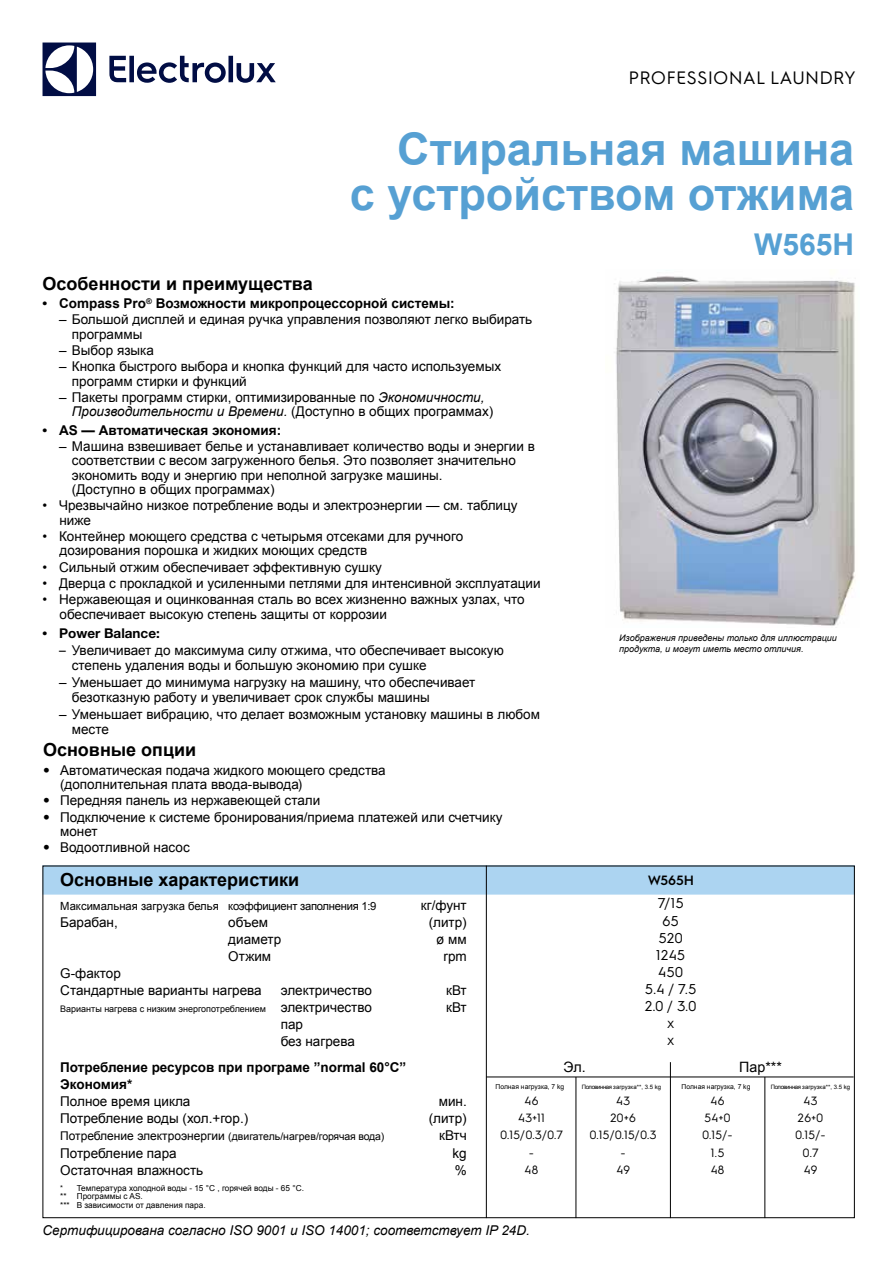
<style>
.page{position:relative;width:893px;height:1263px;background:#fff}
.page>*{position:absolute;margin:0;border:0;box-sizing:border-box;transform-origin:0 0}
.t1{font:700 45px/45px "Arial WGL";color:#56a0d3;text-align:right}
.t2{font:700 30px "Arial WGL";color:#56a0d3}
.t3{font:700 18px "Arial WGL";color:#000}
.t4{font:18px "Electrolux Sans";color:#000}
.t5{font:700 18px "Arial";color:#000}
.t6{font:14.25px/17.1px "Electrolux Sans";color:#000;text-align:center}
.t7{font:14.25px "Arial WGL";color:#000}
.t8{font:13.5px/14.2px "Arial";color:#000}
.t9{font:13.5px/14.2px "Arial WGL";color:#000}
.t10{font:italic 13.5px/14.2px "Arial";color:#000}
.t11{font:700 13.5px "Arial";color:#000}
.t12{font:italic 13.5px "Arial WGL";color:#000}
.t13{font:700 13.5px/17.1px "Arial WGL";color:#000}
.t14{font:700 13.5px "Helvetica Neue LT Pro";color:#000}
.t15{font:600 13.5px "Electrolux Sans";letter-spacing:-.01em;color:#000}
.t16{font:12px "Electrolux Sans";color:#000}
.t17{font:12px "Arial WGL";color:#000}
.t18{font:11.25px "Arial WGL";letter-spacing:-.01em;color:#000}
.t19{font:italic 9px/10.8px "Arial WGL";color:#000}
.t20{font:9px "Arial";color:#000}
.t21{font:8.25px "Arial";color:#000}
.t22{font:8.25px "Arial WGL";color:#000}
.t23{font:6.75px "Arial WGL";color:#000}
.t24{font:6px "Arial WGL";letter-spacing:-.065em;color:#000}
.s1{font-style:normal}
.s2{font-family:"Arial WGL";font-style:normal}
.s3{font-family:"Arial"}
.s4{font-family:"Helvetica Neue LT Pro"}
.s5{font-family:"Arial WGL";font-size:13.5px}
.s6{font-size:10.5px}
.s7{font-family:"Arial";font-size:10.5px}
</style>
<div class="page">
<svg style="left:43px;top:43px;width:53px;height:53px"></svg>
<svg style="left:109px;top:56px;width:167px;height:27px"></svg>
<div style="left:45px;top:868px;width:808px;height:27px;background:#acd4f1"></div>
<hr style="left:486px;top:866px;width:1px;height:352px;background:#000">
<hr style="left:486px;top:1076px;width:368px;height:1px;background:#000">
<hr style="left:576px;top:1077px;width:1px;height:141px;background:#000">
<img style="left:614px;top:276px;width:242px;height:350px">
<hr style="left:670px;top:1062px;width:1px;height:156px;background:#000">
<hr style="left:764px;top:1077px;width:1px;height:141px;background:#000">
<h3 class="t4" style="left:629px;top:65px;width:229px">PROFESSIONAL LAUNDRY</h3>
<h1 class="t1" style="left:350px;top:128px;width:506px">Стиральная машина<br>с устройством отжима</h1>
<h2 class="t2" style="left:754px;top:225px;width:102px">W565H</h2>
<h3 class="t3" style="left:43px;top:271px;width:272px">Особенности и преимущества</h3>
<p class="t11" style="left:43px;top:294px;width:414px">• Compass Pro<sup>®</sup> Возможности микропроцессорной системы:</p>
<p class="t8" style="left:72px;top:313px;width:462px;text-indent:-13px">– Большой дисплей и единая ручка управления позволяют легко выбирать программы</p>
<p class="t8" style="left:59px;top:343px;width:96px">– Выбор языка</p>
<p class="t8" style="left:72px;top:360px;width:431px;text-indent:-13px">– Кнопка быстрого выбора и кнопка функций для часто используемых программ стирки и функций</p>
<p class="t10" style="left:72px;top:390px;width:423px;text-indent:-13px"><span class="s1">– Пакеты программ стирки, оптимизированные по</span> Экономичности,<br>Производительности и Времени. <span class="s2">(Доступно в общих программах)</span></p>
<p class="t11" style="left:43px;top:421px;width:240px">• AS — Автоматическая экономия:</p>
<p class="t8" style="left:72px;top:439px;width:464px;text-indent:-13px">– Машина взвешивает белье и устанавливает количество воды и энергии в соответствии с весом загруженного белья. Это позволяет значительно экономить воду и энергию при неполной загрузке машины.</p>
<p class="t9" style="left:72px;top:482px;width:204px">(Доступно в общих программах)</p>
<p class="t8" style="left:60px;top:499px;width:460px;text-indent:-17px">• Чрезвычайно низкое потребление воды и электроэнергии — см. таблицу ниже</p>
<p class="t8" style="left:60px;top:529px;width:405px;text-indent:-17px">• Контейнер моющего средства с четырьмя отсеками для ручного дозирования порошка и жидких моющих средств</p>
<p class="t8" style="left:43px;top:560px;width:341px">• Сильный отжим обеспечивает эффективную сушку</p>
<p class="t8" style="left:43px;top:576px;width:500px">• Дверца с прокладкой и усиленными петлями для интенсивной эксплуатации</p>
<p class="t8" style="left:60px;top:593px;width:467px;text-indent:-17px">• Нержавеющая и оцинкованная сталь во всех жизненно важных узлах, что обеспечивает высокую степень защиты от коррозии</p>
<p class="t14" style="left:43px;top:625px;width:119px"><span class="s3">•</span> Power Balance:</p>
<p class="t8" style="left:72px;top:643px;width:433px;line-height:15px;text-indent:-13px"><span class="s4">–</span> Увеличивает до максимума силу отжима, что обеспечивает высокую степень удаления воды и большую экономию при сушке</p>
<p class="t8" style="left:72px;top:675px;width:405px;line-height:15px;text-indent:-13px">– Уменьшает до минимума нагрузку на машину, что обеспечивает безотказную работу и увеличивает срок службы машины</p>
<p class="t8" style="left:72px;top:707px;width:470px;line-height:15px;text-indent:-13px">– Уменьшает вибрацию, что делает возможным установку машины в любом месте</p>
<p class="t19" style="left:619px;top:632px;width:219px">Изображения приведены только для иллюстрации продукта, и могут иметь место отличия.</p>
<h3 class="t5" style="left:43px;top:738px;width:155px">Основные опции</h3>
<p class="t9" style="left:60px;top:763px;width:327px;text-indent:-17px"><span class="s4">•</span> Автоматическая подача жидкого моющего средства (дополнительная плата ввода-вывода<span class="s4">)</span></p>
<p class="t9" style="left:43px;top:793px;width:279px"><span class="s4">•</span> Передняя панель из нержавеющей стали</p>
<p class="t9" style="left:60px;top:810px;width:444px;text-indent:-17px"><span class="s4">•</span> Подключение к системе бронирования/приема платежей или счетчику монет</p>
<p class="t9" style="left:43px;top:840px;width:148px"><span class="s4">•</span> Водоотливной насос</p>
<h3 class="t3" style="left:60px;top:868px;width:241px">Основные характеристики</h3>
<p class="t18" style="left:60px;top:898px;width:318px">Максимальная загрузка белья коэффициент заполнения 1:9</p>
<p class="t9" style="left:421px;top:898px;width:47px">кг/фунт</p>
<p class="t9" style="left:60px;top:915px;width:59px">Барабан,</p>
<p class="t9" style="left:228px;top:915px;width:42px">объем</p>
<p class="t9" style="left:429px;top:915px;width:40px">(литр)</p>
<p class="t9" style="left:228px;top:932px;width:54px">диаметр</p>
<p class="t9" style="left:436px;top:932px;width:32px">ø мм</p>
<p class="t9" style="left:228px;top:949px;width:44px">Отжим</p>
<p class="t9" style="left:444px;top:949px;width:25px">rpm</p>
<p class="t9" style="left:60px;top:966px;width:62px">G-фактор</p>
<p class="t8" style="left:60px;top:983px;width:203px">Стандартные варианты нагрева</p>
<p class="t9" style="left:281px;top:983px;width:93px">электричество</p>
<p class="t9" style="left:446px;top:983px;width:22px">кВт</p>
<p class="t20" style="left:60px;top:1003px;width:313px">Варианты нагрева с низким энергопотреблением <span class="s5">электричество</span></p>
<p class="t9" style="left:446px;top:1000px;width:22px">кВт</p>
<p class="t9" style="left:281px;top:1016px;width:76px;line-height:17.1px">пар<br>без нагрева</p>
<p class="t13" style="left:60px;top:1059px;width:348px">Потребление ресурсов при програме ”normal 60°C”<br>Экономия*</p>
<p class="t9" style="left:60px;top:1094px;width:132px">Полное время цикла</p>
<p class="t9" style="left:439px;top:1094px;width:30px">мин.</p>
<p class="t9" style="left:60px;top:1112px;width:189px">Потребление воды (хол.+гор.)</p>
<p class="t9" style="left:429px;top:1112px;width:40px">(литр)</p>
<p class="t17" style="left:60px;top:1128px;width:326px">Потребление электроэнергии <span class="s6">(двигатель/нагрев/</span><span class="s7">горячая вода</span><span class="s6">)</span></p>
<p class="t9" style="left:439px;top:1129px;width:29px">кВтч</p>
<p class="t9" style="left:60px;top:1146px;width:118px">Потребление пара</p>
<p class="t9" style="left:452px;top:1146px;width:16px">kg</p>
<p class="t9" style="left:60px;top:1163px;width:144px">Остаточная влажность</p>
<p class="t9" style="left:455px;top:1163px;width:14px">%</p>
<p class="t21" style="left:60px;top:1182px;width:245px"><span class="s4">*</span> Температура холодной воды - 15 °C , горячей воды - 65 °C.</p>
<p class="t22" style="left:60px;top:1191px;width:84px"><span class="s3">**</span> Программы с AS<span class="s3">.</span></p>
<p class="t21" style="left:60px;top:1200px;width:147px">*** В зависимости от давления пара.</p>
<p class="t15" style="left:648px;top:871px;width:48px">W565H</p>
<p class="t6" style="left:645px;top:894px;width:53px">7/15<br>65<br>520<br>1245<br>450<br>5.4 / 7.5<br>2.0 / 3.0 x<br>x</p>
<p class="t7" style="left:564px;top:1057px;width:24px">Эл.</p>
<p class="t7" style="left:739px;top:1057px;width:44px">Пар***</p>
<p class="t23" style="left:495px;top:1082px;width:70px">Полная нагрузка, 7 kg</p>
<p class="t24" style="left:582px;top:1083px;width:81px">Половинная загрузка**, 3.5 kg</p>
<p class="t23" style="left:681px;top:1082px;width:70px">Полная нагрузка, 7 kg</p>
<p class="t24" style="left:771px;top:1083px;width:81px">Половинная загрузка**, 3.5 kg</p>
<p class="t16" style="left:525px;top:1092px;width:16px">46</p>
<p class="t16" style="left:616px;top:1092px;width:16px">43</p>
<p class="t16" style="left:711px;top:1092px;width:16px">46</p>
<p class="t16" style="left:804px;top:1092px;width:16px">43</p>
<p class="t16" style="left:518px;top:1110px;width:29px">43+11</p>
<p class="t16" style="left:610px;top:1110px;width:27px">20+6</p>
<p class="t16" style="left:704px;top:1110px;width:28px">54+0</p>
<p class="t16" style="left:798px;top:1110px;width:27px">26+0</p>
<p class="t16" style="left:500px;top:1127px;width:65px">0.15/0.3/0.7</p>
<p class="t16" style="left:590px;top:1127px;width:69px">0.15/0.15/0.3</p>
<p class="t16" style="left:702px;top:1127px;width:32px">0.15/-</p>
<p class="t16" style="left:795px;top:1127px;width:32px">0.15/-</p>
<p class="t16" style="left:529px;top:1144px;width:7px">-</p>
<p class="t16" style="left:621px;top:1144px;width:7px">-</p>
<p class="t16" style="left:711px;top:1144px;width:15px">1.5</p>
<p class="t16" style="left:803px;top:1144px;width:18px">0.7</p>
<p class="t16" style="left:525px;top:1161px;width:16px">48</p>
<p class="t16" style="left:616px;top:1161px;width:16px">49</p>
<p class="t16" style="left:711px;top:1161px;width:16px">48</p>
<p class="t16" style="left:804px;top:1161px;width:16px">49</p>
<p class="t12" style="left:43px;top:1221px;width:489px">Сертифицирована согласно ISO 9001 и ISO 14001; соответствует IP 24D.</p>
</div>
